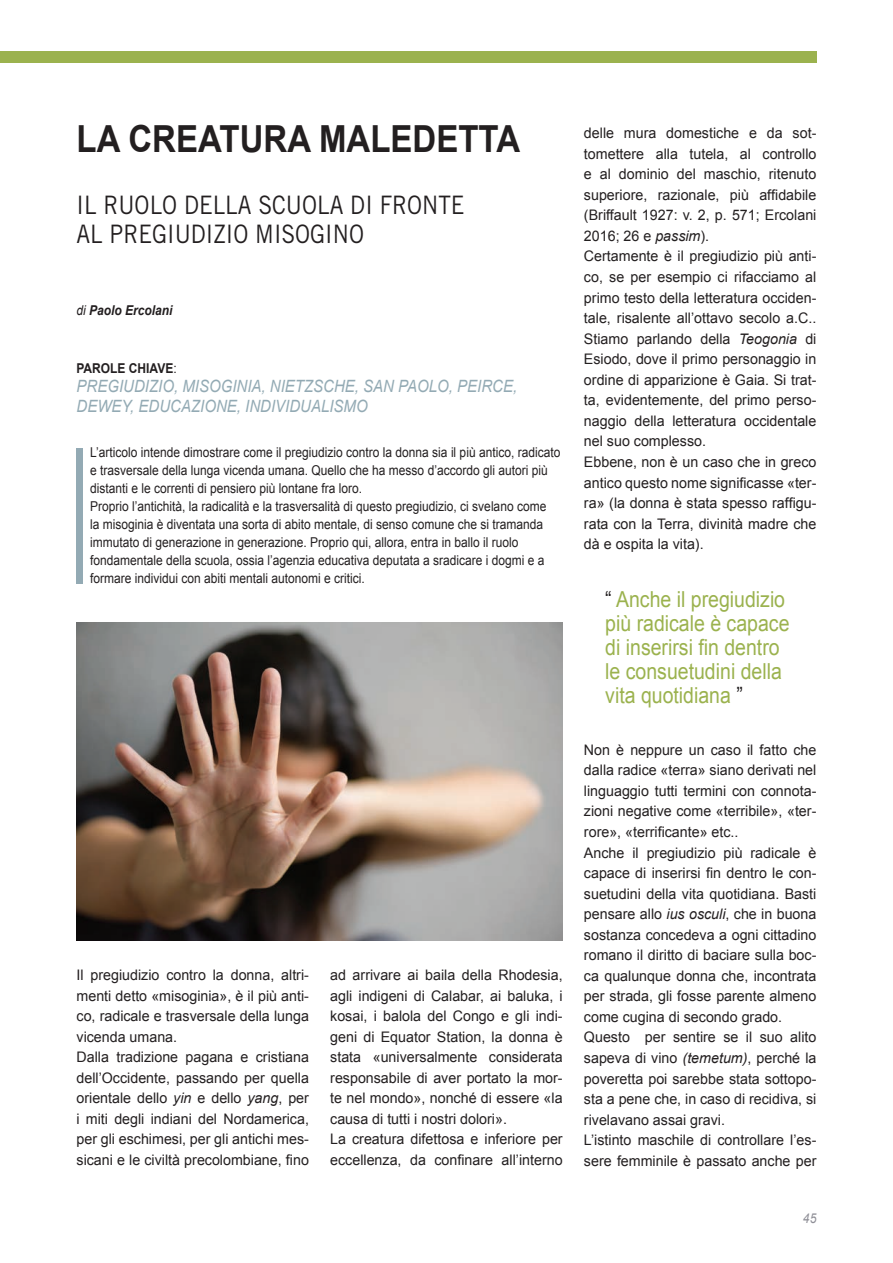
<style>
.page{position:relative;width:893px;height:1263px;background:#fff}
.page>*{position:absolute;margin:0;border:0;box-sizing:border-box;transform-origin:0 0}
.t1{font:700 37.35px "Arial";color:#231f20;scale:.88 1}
.t2{font:25.5px "Trade Gothic";color:#231f20;scale:.88 1}
.t3{font:22.05px/24px "Arial";color:#9bb24e;scale:.88 1}
.t4{font:italic 16.95px/19.5px "Arial";color:#93aab4;scale:.88 1}
.t5{font:14.55px/20.5px "Arial";color:#231f20;text-align:justify}
.t6{font:13.5px/18px "Arial";color:#231f20;scale:.88 1}
.t7{font:italic 700 13.5px "Arial";color:#231f20;scale:.88 1}
.t8{font:700 13.5px "Arial";color:#231f20;scale:.88 1}
.t9{font:italic 13.5px "Arial";color:#8e8e96;scale:.88 1}
.s1{font-weight:400}
.s2{font-style:italic}
.s3{color:#231f20}
</style>
<div class="page">
<div style="left:0;top:51px;width:816px;height:11px;background:#9bb24e"></div>
<div style="left:77px;top:448px;width:6px;height:135px;background:#93aab4"></div>
<img style="left:77px;top:623px;width:486px;height:317px">
<p class="t1" style="left:77px;top:114px;width:506px">LA CREATURA MALEDETTA</p>
<p class="t2" style="left:77px;top:190px;width:443px">IL RUOLO DELLA SCUOLA DI FRONTE</p>
<p class="t2" style="left:77px;top:218px;width:328px">AL PREGIUDIZIO MISOGINO</p>
<p class="t7" style="left:77px;top:301px;width:111px"><span class="s1">di</span> Paolo Ercolani</p>
<p class="t8" style="left:77px;top:359px;width:115px">PAROLE CHIAVE<span class="s1">:</span></p>
<p class="t4" style="left:77px;top:377px;width:502px">PREGIUDIZIO, MISOGINIA, NIETZSCHE, SAN PAOLO, PEIRCE,<br>DEWEY, EDUCAZIONE, INDIVIDUALISMO</p>
<p class="t6" style="left:90px;top:444px;width:536px">L’articolo intende dimostrare come il pregiudizio contro la donna sia il più antico, radicato e trasversale della lunga vicenda umana. Quello che ha messo d’accordo gli autori più distanti e le correnti di pensiero più lontane fra loro.</p>
<p class="t6" style="left:90px;top:498px;width:520px">Proprio l’antichità, la radicalità e la trasversalità di questo pregiudizio, ci svelano come la misoginia è diventata una sorta di abito mentale, di senso comune che si tramanda immutato di generazione in generazione. Proprio qui, allora, entra in ballo il ruolo fondamentale della scuola, ossia l’agenzia educativa deputata a sradicare i dogmi e a formare individui con abiti mentali autonomi e critici.</p>
<p class="t5" style="left:77px;top:965px;width:234px">Il pregiudizio contro la donna, altri&shy;menti detto «misoginia», è il più anti&shy;co, radicale e trasversale della lunga vicenda umana.</p>
<p class="t5" style="left:77px;top:1047px;width:234px">Dalla tradizione pagana e cristiana dell’Occidente, passando per quella orientale dello <span class="s2">yin</span> e dello <span class="s2">yang</span>, per i miti degli indiani del Nordamerica, per gli eschimesi, per gli antichi mes&shy;sicani e le civiltà precolombiane, fino</p>
<p class="t5" style="left:330px;top:965px;width:234px">ad arrivare ai baila della Rhodesia, agli indigeni di Calabar, ai baluka, i kosai, i balola del Congo e gli indi&shy;geni di Equator Station, la donna è stata «universalmente considerata responsabile di aver portato la mor&shy;te nel mondo», nonché di essere «la causa di tutti i nostri dolori».</p>
<p class="t5" style="left:330px;top:1129px;width:234px">La creatura difettosa e inferiore per eccellenza, da confinare all’interno</p>
<p class="t5" style="left:584px;top:123px;width:234px">delle mura domestiche e da sot&shy;tomettere alla tutela, al controllo e al dominio del maschio, ritenuto superiore, razionale, più affidabile (Briffault 1927: v. 2, p. 571; Ercolani 2016; 26 e <span class="s2">passim</span>).</p>
<p class="t5" style="left:584px;top:246px;width:234px">Certamente è il pregiudizio più anti&shy;co, se per esempio ci rifacciamo al primo testo della letteratura occiden&shy;tale, risalente all’ottavo secolo a.C..<br>Stiamo parlando della <span class="s2">Teogonia</span> di Esiodo, dove il primo personaggio in ordine di apparizione è Gaia. Si trat&shy;ta, evidentemente, del primo perso&shy;naggio della letteratura occidentale nel suo complesso.</p>
<p class="t5" style="left:584px;top:452px;width:234px">Ebbene, non è un caso che in greco antico questo nome significasse «ter&shy;ra» (la donna è stata spesso raffigu&shy;rata con la Terra, divinità madre che dà e ospita la vita).</p>
<p class="t3" style="left:605px;top:588px;width:211px"><span class="s3">“</span> Anche il pregiudizio più radicale è capace di inserirsi fin dentro le consuetudini della vita quotidiana <span class="s3">”</span></p>
<p class="t5" style="left:584px;top:739px;width:234px">Non è neppure un caso il fatto che dalla radice «terra» siano derivati nel linguaggio tutti termini con connota&shy;zioni negative come «terribile», «ter&shy;rore», «terrificante» etc..</p>
<p class="t5" style="left:584px;top:842px;width:234px">Anche il pregiudizio più radicale è capace di inserirsi fin dentro le con&shy;suetudini della vita quotidiana. Basti pensare allo <span class="s2">ius osculi</span>, che in buona sostanza concedeva a ogni cittadino romano il diritto di baciare sulla boc&shy;ca qualunque donna che, incontrata per strada, gli fosse parente almeno come cugina di secondo grado.</p>
<p class="t5" style="left:584px;top:1027px;width:234px">Questo per sentire se il suo alito sapeva di vino <span class="s2">(temetum)</span>, perché la poveretta poi sarebbe stata sottopo&shy;sta a pene che, in caso di recidiva, si rivelavano assai gravi.</p>
<p class="t5" style="left:584px;top:1130px;width:234px">L’istinto maschile di controllare l’es&shy;sere femminile è passato anche per</p>
<p class="t9" style="left:803px;top:1209px;width:17px">45</p>
</div>
